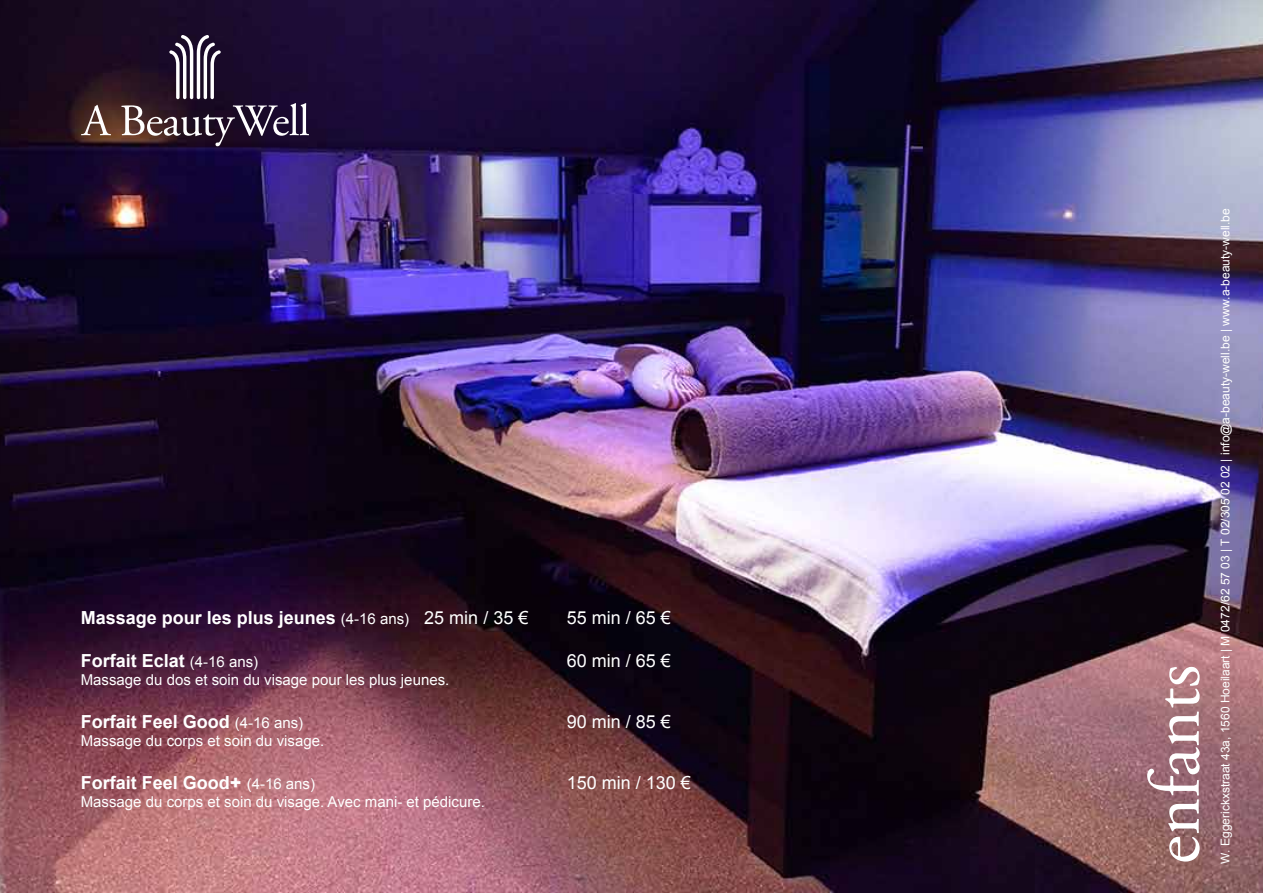
<style>
.page{position:relative;width:1263px;height:893px;background:#fff}
.page>*{position:absolute;margin:0;border:0;box-sizing:border-box;transform-origin:0 0}
.t1{font:72px "Adobe Garamond Pro";color:#fff}
.t2{font:700 18px "Arial";color:#fff}
.t3{font:18px "Arial";color:#fff}
.t4{font:15px "Arial";color:#fff}
.t5{font:12px "Arial";color:#fff}
.s1{font-weight:400;font-size:15px}
.s2{font-weight:400}
.s3{font-weight:900}
</style>
<div class="page">
<img style="left:0;top:0;width:1263px;height:893px">
<svg style="left:81px;top:105px;width:30px;height:30px"></svg>
<svg style="left:121px;top:35px;width:188px;height:111px;background:#3d2e45"></svg>
<p class="t2" style="left:81px;top:605px;width:449px">Massage pour les plus jeunes <span class="s1">(4-16 ans)</span> <span class="s2">25 min / 35 €</span></p>
<p class="t3" style="left:567px;top:606px;width:106px">55 min / 65 €</p>
<p class="t2" style="left:81px;top:649px;width:179px">Forfait Eclat <span class="s1">(4-16 ans)</span></p>
<p class="t3" style="left:567px;top:649px;width:106px">60 min / 65 €</p>
<p class="t4" style="left:81px;top:670px;width:370px">Massage du dos et soin du visage pour les plus jeunes.</p>
<p class="t2" style="left:81px;top:710px;width:224px">Forfait Feel Good <span class="s1">(4-16 ans)</span></p>
<p class="t3" style="left:567px;top:710px;width:106px">90 min / 85 €</p>
<p class="t4" style="left:81px;top:731px;width:245px">Massage du corps et soin du visage.</p>
<p class="t2" style="left:81px;top:771px;width:236px">Forfait Feel Good<span class="s3">+</span> <span class="s1">(4-16 ans)</span></p>
<p class="t3" style="left:567px;top:771px;width:126px">150 min / 130 €</p>
<p class="t4" style="left:81px;top:792px;width:406px">Massage du corps et soin du visage. Avec mani- et pédicure.</p>
<h1 class="t1" style="left:1132px;top:864px;width:201px;rotate:-90deg">enfants</h1>
<p class="t5" style="left:1217px;top:864px;width:657px;rotate:-90deg">W. Eggerickxstraat 43a, 1560 Hoeilaart | M 0472/62 57 03 | T 02/305 02 02 | info@a-beauty-well.be | www.a-beauty-well.be</p>
</div>
